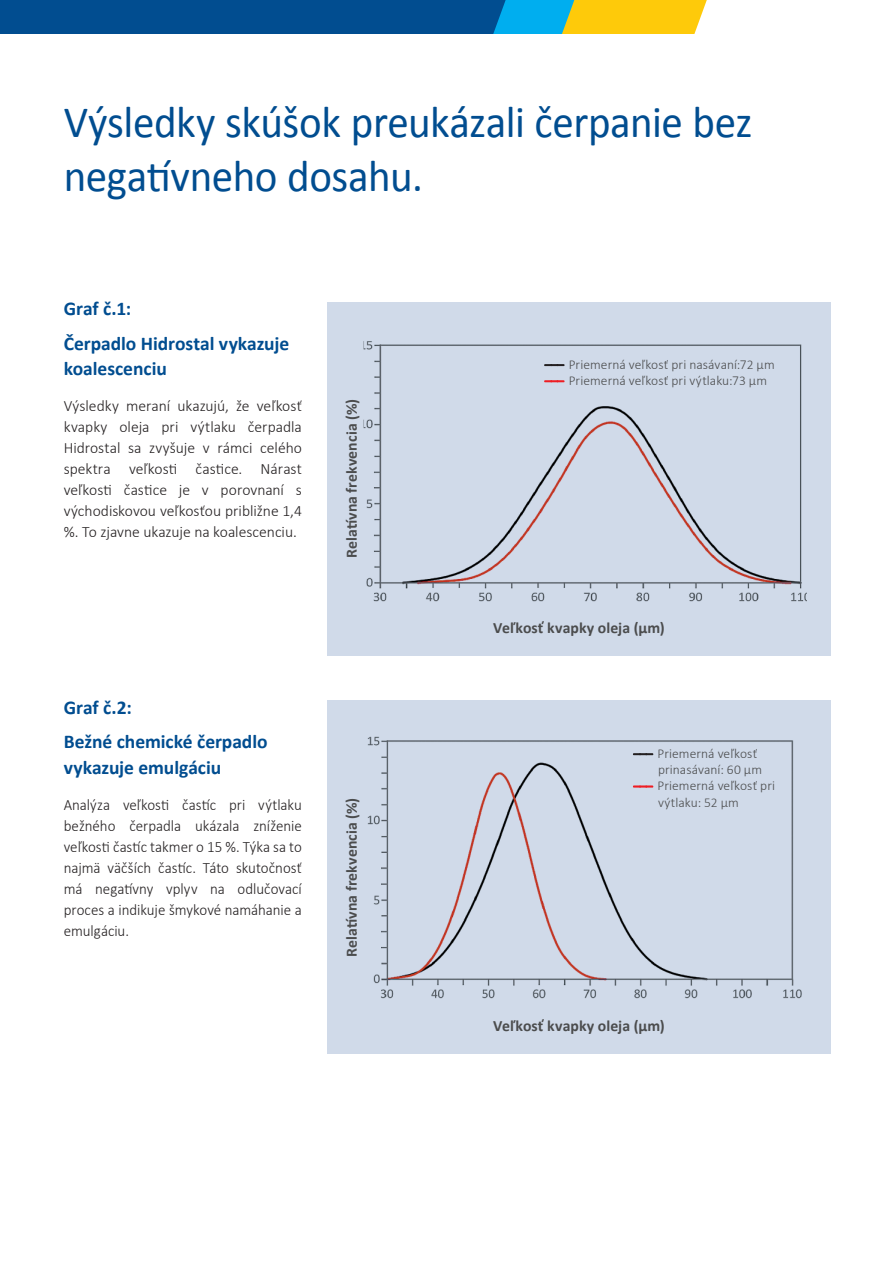
<style>
.page{position:relative;width:893px;height:1263px;background:#fff}
.page>*{position:absolute;margin:0;border:0;box-sizing:border-box;transform-origin:0 0}
.t1{font:45px/54px "Calibri";letter-spacing:-.01em;color:#014d90;scale:.96 1}
.t2{font:700 19.5px/34px "Calibri";letter-spacing:-.005em;color:#014d90}
.t3{font:300 15.75px/21px "Calibri";color:#231f20;text-align:justify}
.t4{font:300 15.75px/21px "Calibri";color:#231f20;text-align:justify;scale:.95 1}
.t5{font:700 15.75px "Calibri";letter-spacing:.005em;color:#4b4c4d}
.t6{font:300 13.5px/16.2px "Calibri";letter-spacing:.005em;color:#4b4c4d}
.s1{font-weight:400;color:#231f20}
.s2{font-weight:400;color:#ee1d23}
</style>
<div class="page">
<div style="left:327px;top:302px;width:504px;height:353px;background:#d0dae9"></div>
<div style="left:327px;top:701px;width:504px;height:353px;background:#d0dae9"></div>
<img style="left:364px;top:341px;width:443px;height:261px">
<img style="left:367px;top:736px;width:435px;height:263px">
<div style="left:577px;top:347px;width:214px;height:40px;background:#d0dae9"></div>
<svg style="left:0;top:0;width:707px;height:34px;background:#326f81"></svg>
<h1 class="t1" style="left:64px;top:95px;width:719px">Výsledky skúšok preukázali čerpanie bez negatívneho dosahu.</h1>
<p class="t2" style="left:64px;top:292px;width:227px">Graf č.1:<br>Čerpadlo Hidrostal vykazuje</p>
<p class="t2" style="left:64px;top:351px;width:105px">koalescenciu</p>
<p class="t3" style="left:64px;top:395px;width:240px">Výsledky meraní ukazujú, že veľkosť kvapky oleja pri výtlaku čerpadla Hidrostal sa zvyšuje v rámci celého spektra veľkosti častice. Nárast veľkosti častice je v porovnaní s východiskovou veľkosťou približne 1,4 %. To zjavne ukazuje na koalescenciu.</p>
<p class="t5" style="left:341px;top:558px;width:160px;rotate:-90deg">Relatívna frekvencia (%)</p>
<p class="t2" style="left:64px;top:691px;width:205px">Graf č.2:<br>Bežné chemické čerpadlo</p>
<p class="t2" style="left:64px;top:750px;width:159px">vykazuje emulgáciu</p>
<p class="t4" style="left:64px;top:794px;width:252px">Analýza veľkosti častíc pri výtlaku bežného čerpadla ukázala zníženie veľkosti častíc takmer o 15 %. Týka sa to najmä väčších častíc. Táto skutočnosť má negatívny vplyv na odlučovací proces a indikuje šmykové namáhanie a emulgáciu.</p>
<p class="t5" style="left:341px;top:956px;width:160px;rotate:-90deg">Relatívna frekvencia (%)</p>
<p class="t6" style="left:545px;top:356px;width:231px"><span class="s1">–––</span> Priemerná veľkosť pri nasávaní:72 µm <span class="s2">–––</span> Priemerná veľkosť pri výtlaku:73 µm</p>
<p class="t5" style="left:493px;top:617px;width:173px">Veľkosť kvapky oleja (μm)</p>
<p class="t6" style="left:634px;top:745px;width:125px"><span class="s1">–––</span> Priemerná veľkosť</p>
<p class="t6" style="left:658px;top:761px;width:106px">prinasávaní: 60 µm</p>
<p class="t6" style="left:634px;top:778px;width:143px"><span class="s2">–––</span> Priemerná veľkosť pri</p>
<p class="t6" style="left:658px;top:794px;width:82px">výtlaku: 52 µm</p>
<p class="t5" style="left:493px;top:1016px;width:173px">Veľkosť kvapky oleja (μm)</p>
</div>
